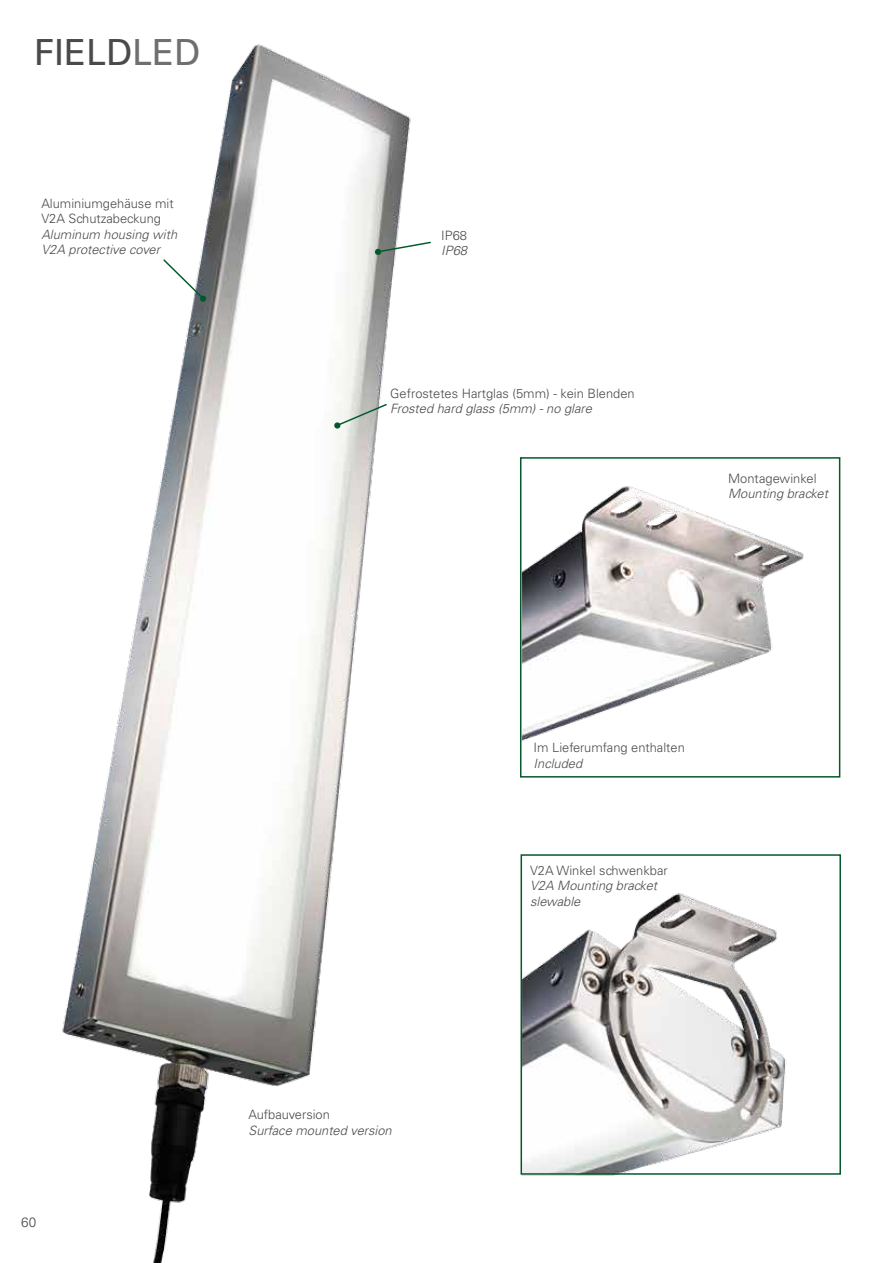
<style>
.page{position:relative;width:893px;height:1263px;background:#fff}
.page>*{position:absolute;margin:0;border:0;box-sizing:border-box;transform-origin:0 0}
.t1{font:36px "Univers";color:#4a4a49}
.t2{font:300 13.5px "Univers";color:#4a4a49}
.t3{font:italic 300 12.9px/15.5px "Univers";color:#4a4a49}
.t4{font:300 12.9px/15.5px "Univers";color:#4a4a49}
.s1{color:#706f6f}
.s2{font-style:normal}
.s3{font-style:italic}
</style>
<div class="page">
<img style="left:62px;top:44px;width:779px;height:1219px">
<svg style="left:163px;top:259px;width:44px;height:43px"></svg>
<svg style="left:334px;top:404px;width:53px;height:25px"></svg>
<svg style="left:375px;top:242px;width:56px;height:13px"></svg>
<div style="left:520px;top:457px;width:320px;height:320px;border:2px solid #03592a"></div>
<div style="left:521px;top:854px;width:320px;height:321px;border:2px solid #03592a"></div>
<p class="t1" style="left:34px;top:31px;width:168px">FIELD<span class="s1">LED</span></p>
<p class="t3" style="left:41px;top:196px;width:137px"><span class="s2">Aluminiumgehäuse mit<br>V2A Schutzabeckung<br></span>Aluminum housing with<br>V2A protective cover</p>
<p class="t4" style="left:441px;top:227px;width:27px">IP68<br><span class="s3">IP68</span></p>
<p class="t4" style="left:390px;top:385px;width:246px">Gefrostetes Hartglas (5mm) - kein Blenden<br><span class="s3">Frosted hard glass (5mm) - no glare</span></p>
<p class="t3" style="left:728px;top:470px;width:101px"><span class="s2">Montagewinkel<br></span>Mounting bracket</p>
<p class="t2" style="left:21px;top:1214px;width:17px">60</p>
<p class="t3" style="left:248px;top:1107px;width:145px"><span class="s2">Aufbauversion<br></span>Surface mounted version</p>
<p class="t4" style="left:534px;top:740px;width:153px">Im Lieferumfang enthalten<br><span class="s3">Included</span></p>
<p class="t3" style="left:530px;top:862px;width:139px"><span class="s2">V2A Winkel schwenkbar<br></span>V2A Mounting bracket slewable</p>
</div>
